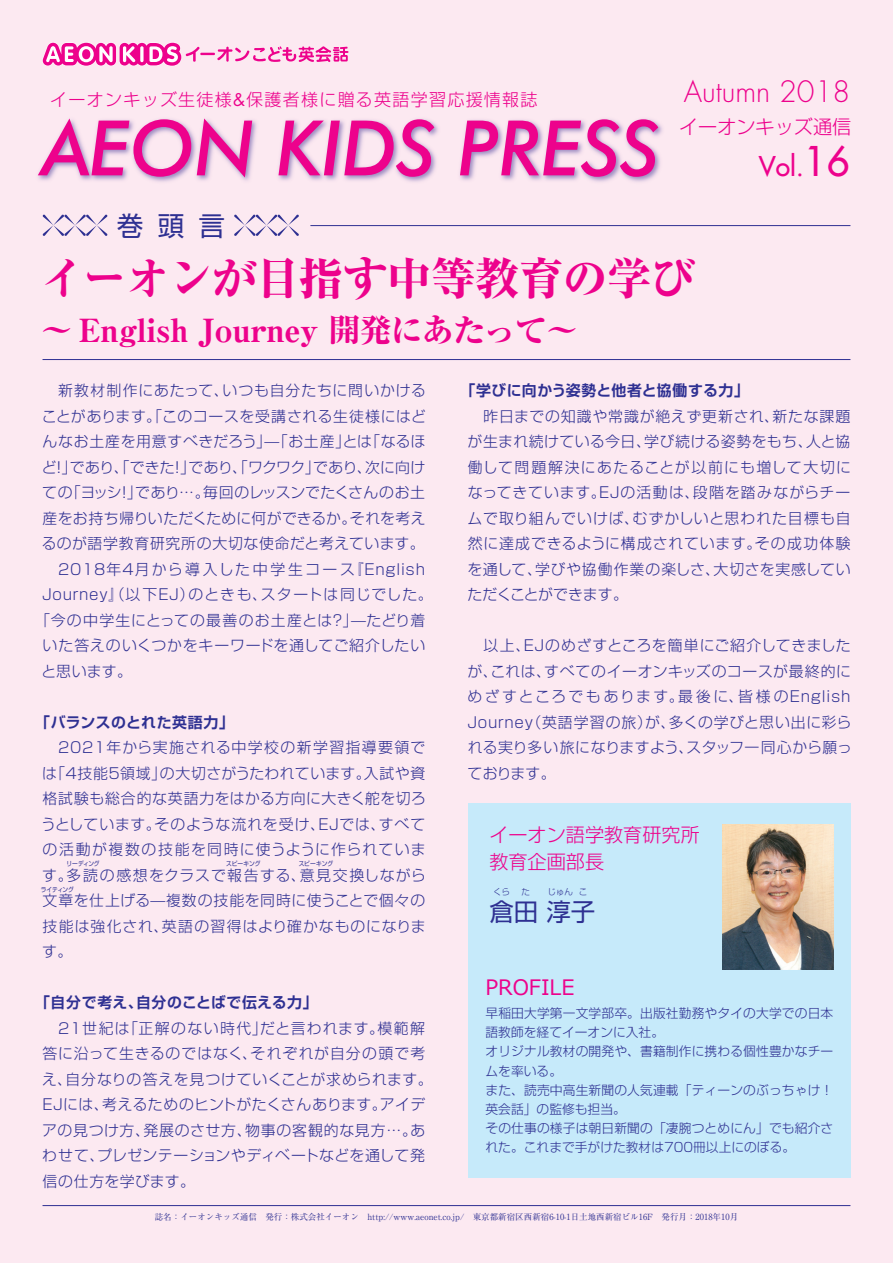
<style>
.page{position:relative;width:893px;height:1263px;background:#fce9f1}
.page>*{position:absolute;margin:0;border:0;box-sizing:border-box;transform-origin:0 0}
.t1{font:italic 500 76.5px "Futura BT";letter-spacing:-.01em;color:#ed028c}
.t2{font:800 44.7px "Ryumin Pr 5";letter-spacing:-.02em;color:#ed028c}
.t3{font:800 31.95px "Ryumin Pr 5";letter-spacing:-.01em;color:#ed028c}
.t4{font:300 28.65px "Futura Std";color:#ed028c}
.t5{font:500 26.55px "Futura Std";color:#ed028c}
.t6{font:26.55px "Shin Go Pr 5";color:#2e3092}
.t7{font:24.45px "Shin Go Pr 5";color:#2e3092}
.t8{font:21.3px "Meiryo UI";color:#ed028c}
.t9{font:300 19.2px/27.6px "Shin Go Pr 5";color:#ed028c}
.t10{font:300 16.95px "Shin Go Pr 5";letter-spacing:.075em;color:#ed028c}
.t11{font:300 14.85px/25.5px "Shin Go Pr 5";letter-spacing:.045em;color:#2e3092;text-align:justify}
.t12{font:700 14.85px "Shin Go Pr 5 De";letter-spacing:.03em;color:#2e3092}
.t13{font:300 14.85px "Shin Go Pr 5";letter-spacing:.005em;color:#2e3092}
.t14{font:300 14.85px "Shin Go Pr 5";color:#2e3092}
.t15{font:300 14.85px "Shin Go Pr 5";letter-spacing:.075em;color:#2e3092}
.t16{font:300 14.85px "Shin Go Pr 5";letter-spacing:.015em;color:#2e3092}
.t17{font:300 14.85px "Shin Go Pr 5";letter-spacing:.07em;color:#2e3092}
.t18{font:300 12.75px/19.2px "Shin Go Pr 5";letter-spacing:.01em;color:#2e3092}
.t19{font:8.55px "Ryumin Pr 5";color:#2e3092}
.t20{font:300 8.55px "Shin Go Pr 5";color:#2e3092}
.t21{font:6.45px "Shin Go Pr 5";letter-spacing:-.02em;color:#2e3092;scale:.9 1}
.s1{font-family:"Futura Std";font-weight:400}
.s2{font-size:39.9px}
</style>
<div class="page">
<img style="left:38px;top:119px;width:624px;height:63px">
<svg style="left:42px;top:42px;width:306px;height:24px"></svg>
<hr style="left:310px;top:225px;width:540px;height:1px;background:#2e3092">
<hr style="left:43px;top:359px;width:807px;height:1px;background:#2e3092">
<hr style="left:43px;top:1205px;width:807px;height:1px;background:#2e3092">
<svg style="left:43px;top:214px;width:64px;height:22px"></svg>
<svg style="left:234px;top:214px;width:65px;height:22px"></svg>
<div style="left:468px;top:804px;width:382px;height:374px;background:#c6eafa"></div>
<img style="left:723px;top:825px;width:110px;height:144px">
<p class="t10" style="left:50px;top:86px;width:489px">イーオンキッズ生徒様<span class="s1">&amp;</span>保護者様に贈る英語学習応援情報誌</p>
<h1 class="t1" style="left:42px;top:102px;width:620px">AEON KIDS PRESS</h1>
<h3 class="t6" style="left:117px;top:204px;width:110px">巻 頭 言</h3>
<h3 class="t4" style="left:684px;top:74px;width:168px">Autumn 2018</h3>
<p class="t9" style="left:679px;top:111px;width:174px">イーオンキッズ通信</p>
<h3 class="t5" style="left:759px;top:150px;width:93px">Vol.<span class="s2">16</span></h3>
<h2 class="t2" style="left:40px;top:243px;width:656px">イーオンが目指す中等教育の学び</h2>
<h3 class="t3" style="left:41px;top:305px;width:539px">～ English Journey 開発にあたって～</h3>
<p class="t11" style="left:43px;top:376px;width:385px">　新教材制作にあたって、いつも自分たちに問いかける</p>
<p class="t11" style="left:42px;top:402px;width:386px">ことがあります。「このコースを受講される生徒様にはど</p>
<p class="t11" style="left:43px;top:427px;width:385px">んなお土産を用意すべきだろう」̶「お土産」とは「なるほ</p>
<p class="t13" style="left:42px;top:455px;width:385px">ど！」であり、「できた！」であり、「ワクワク」であり、次に向け</p>
<p class="t14" style="left:42px;top:480px;width:384px">ての「ヨッシ！」であり…。毎回のレッスンでたくさんのお土</p>
<p class="t16" style="left:43px;top:506px;width:385px">産をお持ち帰りいただくために何ができるか。それを考え</p>
<p class="t11" style="left:42px;top:529px;width:384px">るのが語学教育研究所の大切な使命だと考えています。</p>
<p class="t15" style="left:43px;top:557px;width:384px">　2018年4月から導入した中学生コース『English</p>
<p class="t11" style="left:43px;top:580px;width:392px">Journey』（以下EJ）のときも、スタートは同じでした。</p>
<p class="t17" style="left:35px;top:608px;width:392px">「今の中学生にとっての最善のお土産とは？」̶たどり着</p>
<p class="t11" style="left:43px;top:631px;width:384px">いた答えのいくつかをキーワードを通してご紹介したい</p>
<p class="t11" style="left:42px;top:657px;width:92px">と思います。</p>
<p class="t12" style="left:35px;top:710px;width:200px">「バランスのとれた英語力」</p>
<p class="t11" style="left:41px;top:733px;width:386px">　2021年から実施される中学校の新学習指導要領では「４技能５領域」の大切さがうたわれています。入試や資格試験も総合的な英語力をはかる方向に大きく舵を切ろうとしています。そのような流れを受け、EJでは、すべての活動が複数の技能を同時に使うように作られています。多読の感想をクラスで報告する、意見交換しながら文章を仕上げる̶複数の技能を同時に使うことで個々の技能は強化され、英語の習得はより確かなものになります。</p>
<p class="t12" style="left:35px;top:990px;width:284px">「自分で考え、自分のことばで伝える力」</p>
<p class="t11" style="left:42px;top:1014px;width:392px;text-align:left">　21世紀は「正解のない時代」だと言われます。模範解答に沿って生きるのではなく、それぞれが自分の頭で考え、自分なりの答えを見つけていくことが求められます。<br>EJには、考えるためのヒントがたくさんあります。アイデアの見つけ方、発展のさせ方、物事の客観的な見方…。あわせて、プレゼンテーションやディベートなどを通して発信の仕方を学びます。</p>
<p class="t21" style="left:67px;top:858px;width:38px">リーディング</p>
<p class="t21" style="left:41px;top:884px;width:38px">ライティング</p>
<p class="t21" style="left:226px;top:858px;width:40px">スピーキング</p>
<p class="t21" style="left:299px;top:858px;width:40px">スピーキング</p>
<p class="t12" style="left:460px;top:378px;width:290px">「学びに向かう姿勢と他者と協働する力」</p>
<p class="t11" style="left:467px;top:402px;width:385px">　昨日までの知識や常識が絶えず更新され、新たな課題が生まれ続けている今日、学び続ける姿勢をもち、人と協働して問題解決にあたることが以前にも増して大切になってきています。EＪの活動は、段階を踏みながらチームで取り組んでいけば、むずかしいと思われた目標も自然に達成できるように構成されています。その成功体験を通して、学びや協働作業の楽しさ、大切さを実感していただくことができます。</p>
<p class="t11" style="left:468px;top:631px;width:386px">　以上、EJのめざすところを簡単にご紹介してきましたが、これは、すべてのイーオンキッズのコースが最終的にめざすところでもあります。最後に、皆様のEnglish Journey（英語学習の旅）が、多くの学びと思い出に彩られる実り多い旅になりますよう、スタッフ一同心から願っております。</p>
<p class="t9" style="left:489px;top:819px;width:212px">イーオン語学教育研究所教育企画部長</p>
<p class="t20" style="left:493px;top:885px;width:38px">くら　 た</p>
<p class="t20" style="left:547px;top:885px;width:41px">じゅん こ</p>
<h3 class="t7" style="left:489px;top:892px;width:107px">倉田 淳子</h3>
<h3 class="t8" style="left:486px;top:972px;width:91px">PROFILE</h3>
<p class="t18" style="left:486px;top:1002px;width:349px">早稲田大学第一文学部卒。出版社勤務やタイの大学での日本語教師を経てイーオンに入社。<br>オリジナル教材の開発や、書籍制作に携わる個性豊かなチームを率いる。<br>また、読売中高生新聞の人気連載「ティーンのぶっちゃけ！英会話」の監修も担当。<br>その仕事の様子は朝日新聞の「凄腕つとめにん」でも紹介された。これまで手がけた教材は700冊以上にのぼる。</p>
<p class="t19" style="left:155px;top:1210px;width:585px">誌名：イーオンキッズ通信　発行：株式会社イーオン　http://www.aeonet.co.jp/　東京都新宿区西新宿6-10-1日土地西新宿ビル16F　発行月：2018年10月</p>
</div>
